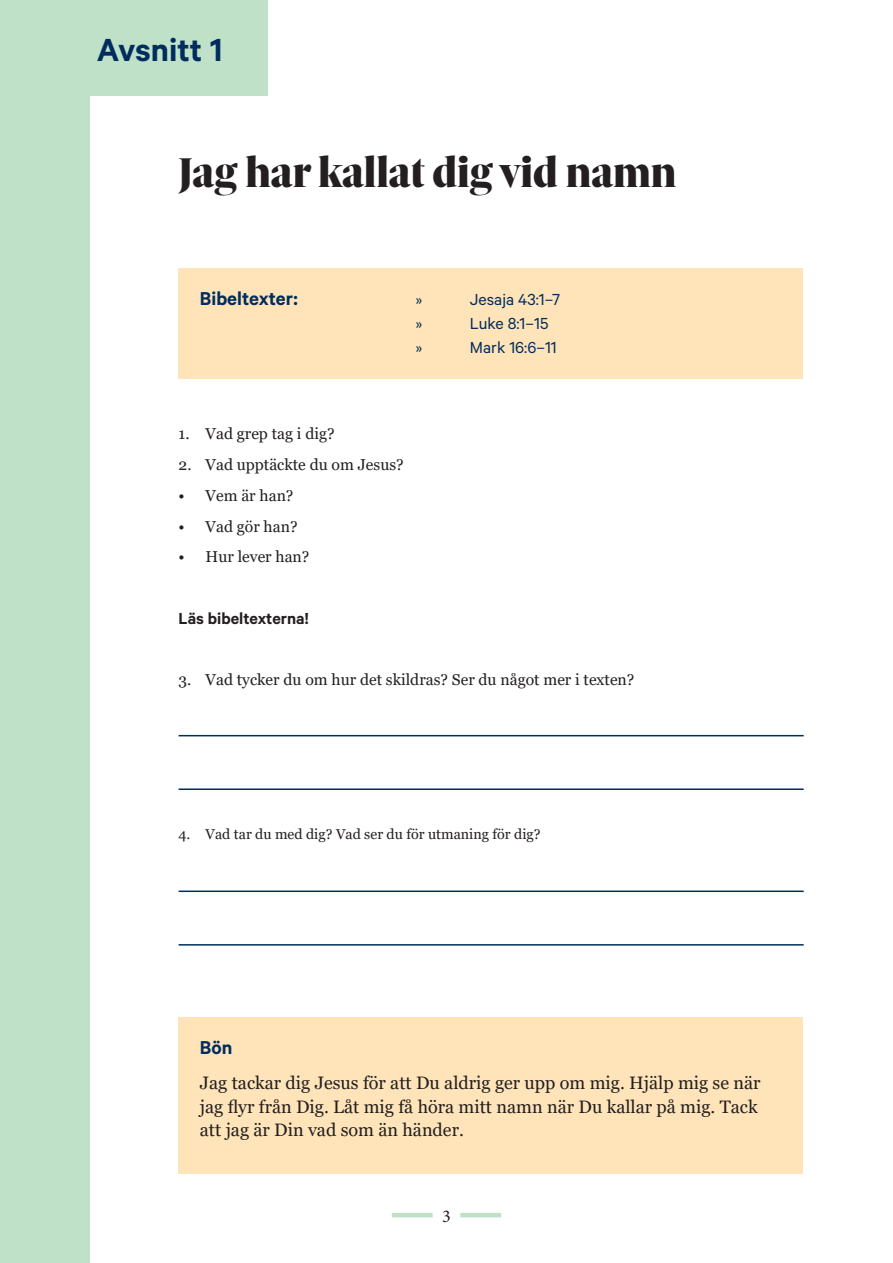
<style>
.page{position:relative;width:893px;height:1263px;background:#fff}
.page>*{position:absolute;margin:0;border:0;box-sizing:border-box;transform-origin:0 0}
.t1{font:900 45px "Sole Serif Big Display";color:#231f20}
.t2{font:600 36px "Calibre";color:#002d5e}
.t3{font:600 21px "Calibre";color:#002d5e}
.t4{font:18px/23.4px "Georgia";color:#231f20}
.t5{font:18px "Calibre";color:#002d5e}
.t6{font:600 18px "Calibre";color:#231f20}
.t7{font:18px "Minion Pro";color:#231f20}
.t8{font:15.75px "Georgia";color:#231f20}
.t9{font:14.25px "Georgia";color:#231f20}
</style>
<div class="page">
<hr style="left:392px;top:1213px;width:41px;height:4px;background:#bee1c8">
<hr style="left:460px;top:1213px;width:41px;height:4px;background:#bee1c8">
<div style="left:0;top:0;width:89px;height:1263px;background:#bee1c8"></div>
<div style="left:88px;top:0;width:180px;height:96px;background:#bee1c8"></div>
<div style="left:179px;top:268px;width:624px;height:110px;background:#fee4b8"></div>
<hr style="left:179px;top:735px;width:625px;height:1px;background:#002d5e">
<hr style="left:179px;top:890px;width:625px;height:2px;background:#002d5e">
<hr style="left:179px;top:788px;width:625px;height:2px;background:#002d5e">
<hr style="left:179px;top:944px;width:625px;height:1px;background:#002d5e">
<div style="left:179px;top:1017px;width:624px;height:157px;background:#fee4b8"></div>
<h2 class="t2" style="left:97px;top:29px;width:127px">Avsnitt 1</h2>
<h1 class="t1" style="left:179px;top:147px;width:499px">Jag har kallat dig vid namn</h1>
<p class="t3" style="left:200px;top:286px;width:99px">Bibeltexter:</p>
<p class="t5" style="left:416px;top:289px;width:8px">»</p>
<p class="t5" style="left:470px;top:289px;width:92px">Jesaja 43:1–7</p>
<p class="t5" style="left:416px;top:313px;width:8px">»</p>
<p class="t5" style="left:470px;top:313px;width:80px">Luke 8:1–15</p>
<p class="t5" style="left:416px;top:337px;width:8px">»</p>
<p class="t5" style="left:470px;top:337px;width:88px">Mark 16:6–11</p>
<p class="t8" style="left:179px;top:424px;width:157px">1. Vad grep tag i dig?</p>
<p class="t8" style="left:179px;top:455px;width:227px">2. Vad upptäckte du om Jesus?</p>
<p class="t8" style="left:179px;top:486px;width:116px">• Vem är han?</p>
<p class="t8" style="left:179px;top:517px;width:120px">• Vad gör han?</p>
<p class="t8" style="left:179px;top:547px;width:132px">• Hur lever han?</p>
<p class="t6" style="left:179px;top:607px;width:132px">Läs bibeltexterna!</p>
<p class="t8" style="left:179px;top:670px;width:457px">3. Vad tycker du om hur det skildras? Ser du något mer i texten?</p>
<p class="t9" style="left:179px;top:825px;width:363px">4. Vad tar du med dig? Vad ser du för utmaning för dig?</p>
<p class="t3" style="left:200px;top:1035px;width:34px">Bön</p>
<p class="t4" style="left:200px;top:1072px;width:562px">Jag tackar dig Jesus för att Du aldrig ger upp om mig. Hjälp mig se när jag flyr från Dig. Låt mig få höra mitt namn när Du kallar på mig. Tack att jag är Din vad som än händer.</p>
<p class="t7" style="left:442px;top:1204px;width:10px">3</p>
</div>
